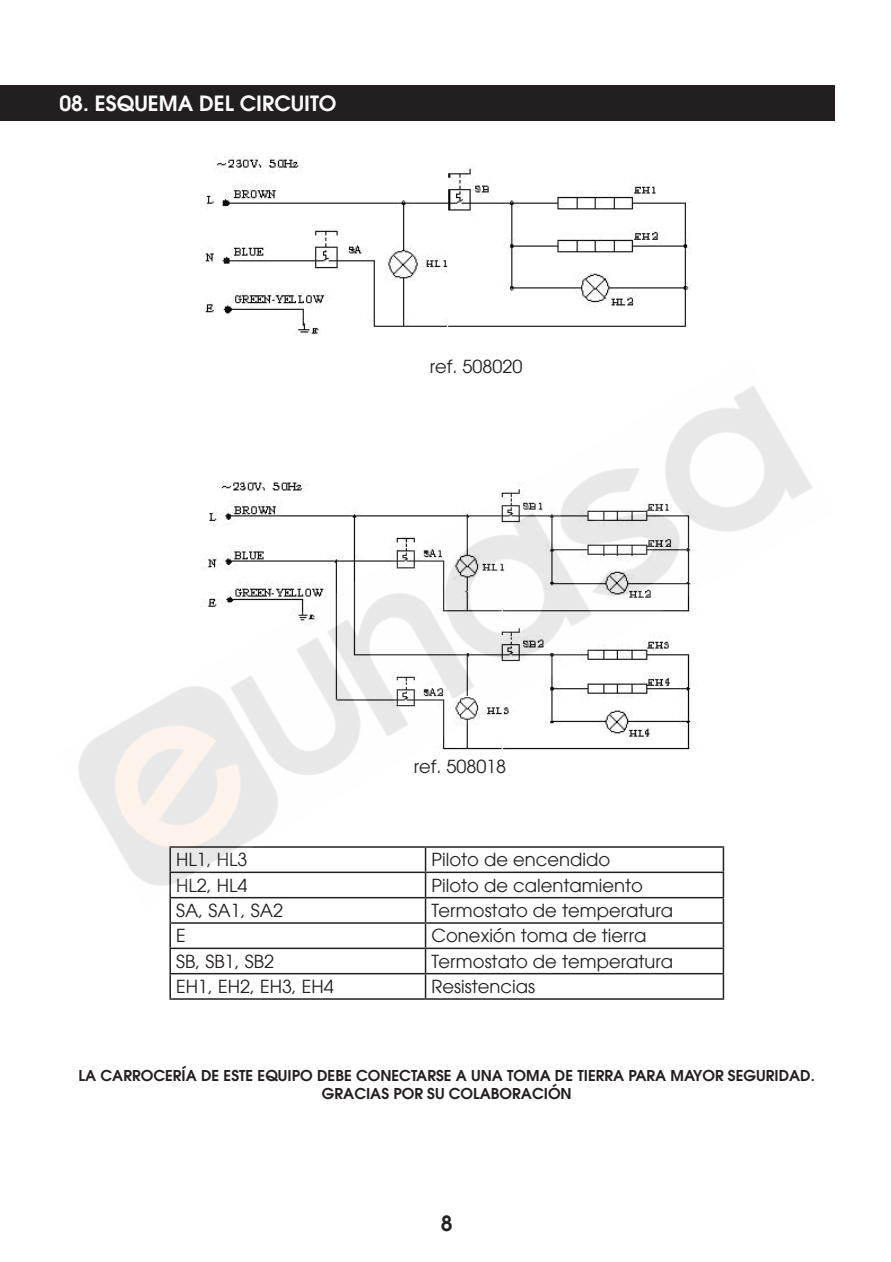
<style>
.page{position:relative;width:891px;height:1262px;background:#fff}
.page>*{position:absolute;margin:0;border:0;box-sizing:border-box;transform-origin:0 0}
.t1{font:600 21px "Avant Garde LT";color:#fff}
.t2{font:600 21px "Avant Garde LT";color:#231f20}
.t3{font:18px "Avant Garde LT";color:#231f20}
.t4{font:600 15px "Avant Garde LT";color:#231f20}
</style>
<div class="page">
<div style="left:0;top:85px;width:833px;height:36px;background:#231f20"></div>
<img style="left:205px;top:155px;width:487px;height:181px">
<hr style="left:169px;top:898px;width:2px;height:24px;background:#231f20">
<hr style="left:424px;top:898px;width:2px;height:24px;background:#231f20">
<hr style="left:722px;top:898px;width:2px;height:24px;background:#231f20">
<hr style="left:169px;top:922px;width:256px;height:1px;background:#231f20">
<hr style="left:169px;top:923px;width:2px;height:24px;background:#231f20">
<hr style="left:425px;top:922px;width:299px;height:1px;background:#231f20">
<hr style="left:424px;top:923px;width:2px;height:24px;background:#231f20">
<hr style="left:722px;top:923px;width:2px;height:24px;background:#231f20">
<hr style="left:169px;top:947px;width:256px;height:2px;background:#231f20">
<hr style="left:169px;top:949px;width:2px;height:23px;background:#231f20">
<hr style="left:425px;top:947px;width:299px;height:2px;background:#231f20">
<hr style="left:424px;top:949px;width:2px;height:23px;background:#231f20">
<hr style="left:722px;top:949px;width:2px;height:23px;background:#231f20">
<hr style="left:169px;top:972px;width:256px;height:2px;background:#231f20">
<hr style="left:169px;top:974px;width:2px;height:24px;background:#231f20">
<hr style="left:425px;top:972px;width:299px;height:2px;background:#231f20">
<hr style="left:424px;top:974px;width:2px;height:24px;background:#231f20">
<hr style="left:722px;top:974px;width:2px;height:24px;background:#231f20">
<hr style="left:169px;top:998px;width:256px;height:1px;background:#231f20">
<hr style="left:425px;top:998px;width:299px;height:1px;background:#231f20">
<img style="left:78px;top:386px;width:734px;height:521px">
<p class="t1" style="left:60px;top:90px;width:278px">08. ESQUEMA DEL CIRCUITO</p>
<p class="t3" style="left:430px;top:356px;width:94px">ref. 508020</p>
<p class="t3" style="left:413px;top:756px;width:94px">ref. 508018</p>
<p class="t3" style="left:176px;top:849px;width:73px">HL1, HL3</p>
<p class="t3" style="left:431px;top:849px;width:180px">Piloto de encendido</p>
<p class="t3" style="left:176px;top:874px;width:73px">HL2, HL4</p>
<p class="t3" style="left:431px;top:874px;width:213px">Piloto de calentamiento</p>
<p class="t3" style="left:176px;top:899px;width:108px">SA, SA1, SA2</p>
<p class="t3" style="left:431px;top:899px;width:243px">Termostato de temperatura</p>
<p class="t3" style="left:176px;top:925px;width:11px">E</p>
<p class="t3" style="left:431px;top:925px;width:216px">Conexión toma de tierra</p>
<p class="t3" style="left:176px;top:950px;width:99px">SB, SB1, SB2</p>
<p class="t3" style="left:431px;top:950px;width:243px">Termostato de temperatura</p>
<p class="t3" style="left:176px;top:975px;width:159px">EH1, EH2, EH3, EH4</p>
<p class="t3" style="left:431px;top:975px;width:105px">Resistencias</p>
<p class="t4" style="left:79px;top:1065px;width:737px">LA CARROCERÍA DE ESTE EQUIPO DEBE CONECTARSE A UNA TOMA DE TIERRA PARA MAYOR SEGURIDAD.</p>
<p class="t4" style="left:322px;top:1083px;width:251px">GRACIAS POR SU COLABORACIÓN</p>
<p class="t2" style="left:441px;top:1209px;width:13px">8</p>
</div>
